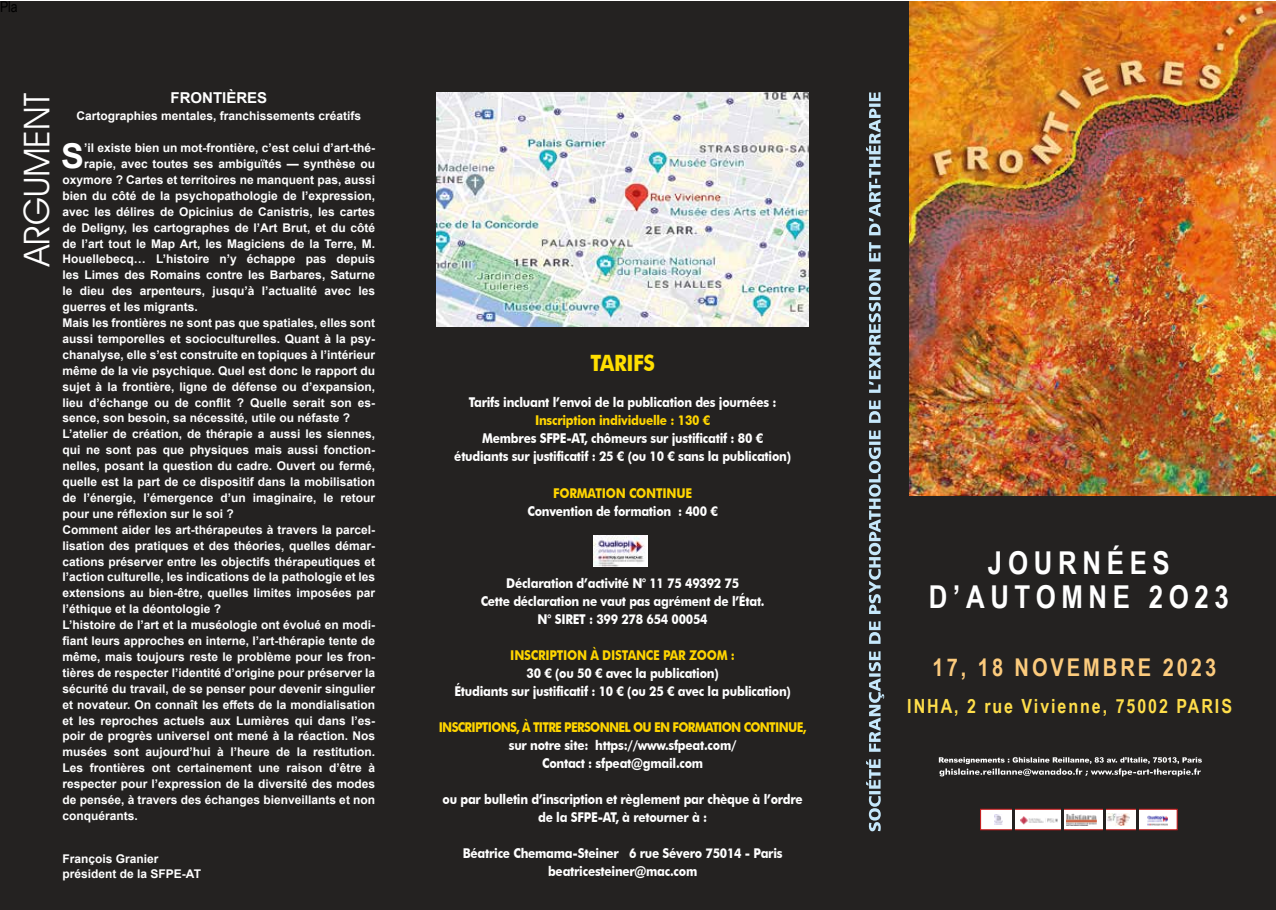
<style>
.page{position:relative;width:1276px;height:910px;background:#fff}
.page>*{position:absolute;margin:0;border:0;box-sizing:border-box;transform-origin:0 0}
.t1{font:35.55px "Avant Garde IT Cby BT";color:#fff}
.t2{font:700 34.2px "Arial";color:#fff}
.t3{font:700 31.5px/34.5px "Arial Narrow";letter-spacing:.18em;color:#fff;text-align:center}
.t4{font:700 24.45px "Arial Narrow";letter-spacing:.12em;color:#fccb7d}
.t5{font:700 22.5px "Futura BT";letter-spacing:-.02em;color:#ffdf00;scale:.88 1}
.t6{font:700 19.5px "Arial Narrow";letter-spacing:.1em;color:#ffde4a}
.t7{font:700 15px "Arial";color:#fff}
.t8{font:15px "Arial Narrow";color:#000}
.t9{font:700 13.5px/18px "Futura BT";letter-spacing:-.02em;color:#fff;text-align:center;scale:.88 1}
.t10{font:700 13.5px "Futura BT";letter-spacing:-.02em;color:#ffd500;scale:.88 1}
.t11{font:700 13.5px "Futura BT";letter-spacing:-.06em;color:#ffd500;scale:.88 1}
.t12{font:700 12px/14.4px "Arial";color:#fff}
</style>
<div class="page">
<div style="left:0;top:1px;width:1276px;height:909px;background:#242221"></div>
<img style="left:437px;top:92px;width:371px;height:234px">
<svg style="left:866px;top:92px;width:18px;height:739px"></svg>
<img style="left:910px;top:1px;width:366px;height:495px">
<img style="left:593px;top:535px;width:54px;height:32px">
<svg style="left:939px;top:757px;width:263px;height:19px"></svg>
<div style="left:980px;top:809px;width:197px;height:21px;background:#fff;border:1px solid #cd1719"></div>
<img style="left:1147px;top:815px;width:20px;height:11px">
<img style="left:1107px;top:813px;width:22px;height:13px">
<svg style="left:994px;top:814px;width:8px;height:10px"></svg>
<img style="left:1067px;top:813px;width:29px;height:13px">
<img style="left:1020px;top:816px;width:37px;height:9px">
<hr style="left:1012px;top:802px;width:2px;height:37px;background:#242221">
<hr style="left:1061px;top:802px;width:2px;height:37px;background:#242221">
<hr style="left:1103px;top:802px;width:2px;height:37px;background:#242221">
<hr style="left:1136px;top:805px;width:3px;height:37px;background:#242221">
<p class="t8" style="left:0;top:-4px;width:19px">Pla</p>
<h1 class="t1" style="left:15px;top:266px;width:174px;rotate:-90deg">ARGUMENT</h1>
<p class="t7" style="left:170px;top:87px;width:98px">FRONTIÈRES</p>
<p class="t12" style="left:76px;top:108px;width:286px">Cartographies mentales, franchissements créatifs</p>
<h2 class="t2" style="left:61px;top:132px;width:24px">S</h2>
<p class="t12" style="left:84px;top:141px;width:293px">’il existe bien un mot-frontière, c’est celui d’art-thé-</p>
<p class="t12" style="left:84px;top:157px;width:293px">rapie, avec toutes ses ambiguïtés — synthèse ou</p>
<p class="t12" style="left:62px;top:173px;width:314px">oxymore ? Cartes et territoires ne manquent pas, aussi</p>
<p class="t12" style="left:62px;top:189px;width:314px">bien du côté de la psychopathologie de l’expression,</p>
<p class="t12" style="left:62px;top:204px;width:314px">avec les délires de Opicinius de Canistris, les cartes</p>
<p class="t12" style="left:62px;top:220px;width:314px">de Deligny, les cartographes de l’Art Brut, et du côté</p>
<p class="t12" style="left:62px;top:236px;width:314px">de l’art tout le Map Art, les Magiciens de la Terre, M.</p>
<p class="t12" style="left:62px;top:252px;width:314px">Houellebecq… L’histoire n’y échappe pas depuis</p>
<p class="t12" style="left:62px;top:268px;width:314px">les Limes des Romains contre les Barbares, Saturne</p>
<p class="t12" style="left:62px;top:284px;width:314px">le dieu des arpenteurs, jusqu’à l’actualité avec les</p>
<p class="t12" style="left:62px;top:300px;width:137px">guerres et les migrants.</p>
<p class="t12" style="left:62px;top:316px;width:314px">Mais les frontières ne sont pas que spatiales, elles sont</p>
<p class="t12" style="left:62px;top:332px;width:314px">aussi temporelles et socioculturelles. Quant à la psy-</p>
<p class="t12" style="left:62px;top:348px;width:314px">chanalyse, elle s’est construite en topiques à l’intérieur</p>
<p class="t12" style="left:62px;top:363px;width:314px">même de la vie psychique. Quel est donc le rapport du</p>
<p class="t12" style="left:62px;top:379px;width:314px">sujet à la frontière, ligne de défense ou d’expansion,</p>
<p class="t12" style="left:62px;top:395px;width:314px">lieu d’échange ou de conflit ? Quelle serait son es-</p>
<p class="t12" style="left:62px;top:411px;width:289px">sence, son besoin, sa nécessité, utile ou néfaste ?</p>
<p class="t12" style="left:62px;top:427px;width:314px">L’atelier de création, de thérapie a aussi les siennes,</p>
<p class="t12" style="left:62px;top:443px;width:314px">qui ne sont pas que physiques mais aussi fonction-</p>
<p class="t12" style="left:62px;top:459px;width:314px">nelles, posant la question du cadre. Ouvert ou fermé,</p>
<p class="t12" style="left:62px;top:475px;width:314px">quelle est la part de ce dispositif dans la mobilisation</p>
<p class="t12" style="left:62px;top:491px;width:314px">de l’énergie, l’émergence d’un imaginaire, le retour</p>
<p class="t12" style="left:62px;top:507px;width:173px">pour une réflexion sur le soi ?</p>
<p class="t12" style="left:62px;top:522px;width:314px">Comment aider les art-thérapeutes à travers la parcel-</p>
<p class="t12" style="left:62px;top:538px;width:314px">lisation des pratiques et des théories, quelles démar-</p>
<p class="t12" style="left:62px;top:554px;width:314px">cations préserver entre les objectifs thérapeutiques et</p>
<p class="t12" style="left:62px;top:570px;width:314px">l’action culturelle, les indications de la pathologie et les</p>
<p class="t12" style="left:62px;top:586px;width:314px">extensions au bien-être, quelles limites imposées par</p>
<p class="t12" style="left:62px;top:602px;width:160px">l’éthique et la déontologie ?</p>
<p class="t12" style="left:62px;top:618px;width:314px">L’histoire de l’art et la muséologie ont évolué en modi-</p>
<p class="t12" style="left:62px;top:634px;width:314px">fiant leurs approches en interne, l’art-thérapie tente de</p>
<p class="t12" style="left:62px;top:650px;width:314px">même, mais toujours reste le problème pour les fron-</p>
<p class="t12" style="left:62px;top:666px;width:314px">tières de respecter l’identité d’origine pour préserver la</p>
<p class="t12" style="left:62px;top:681px;width:314px">sécurité du travail, de se penser pour devenir singulier</p>
<p class="t12" style="left:62px;top:697px;width:314px">et novateur. On connaît les effets de la mondialisation</p>
<p class="t12" style="left:62px;top:713px;width:314px">et les reproches actuels aux Lumières qui dans l’es-</p>
<p class="t12" style="left:62px;top:729px;width:314px">poir de progrès universel ont mené à la réaction. Nos</p>
<p class="t12" style="left:62px;top:745px;width:314px">musées sont aujourd’hui à l’heure de la restitution.</p>
<p class="t12" style="left:62px;top:761px;width:314px">Les frontières ont certainement une raison d’être à</p>
<p class="t12" style="left:62px;top:777px;width:314px">respecter pour l’expression de la diversité des modes</p>
<p class="t12" style="left:62px;top:793px;width:314px">de pensée, à travers des échanges bienveillants et non</p>
<p class="t12" style="left:62px;top:809px;width:77px">conquérants.</p>
<p class="t12" style="left:62px;top:852px;width:140px">François Granier président de la SFPE-AT</p>
<h3 class="t5" style="left:590px;top:350px;width:75px">TARIFS</h3>
<p class="t9" style="left:469px;top:393px;width:351px">Tarifs incluant l’envoi de la publication des journées :</p>
<p class="t10" style="left:535px;top:412px;width:201px">Inscription individuelle : 130 €</p>
<p class="t9" style="left:454px;top:430px;width:384px">Membres SFPE-AT, chômeurs sur justificatif : 80 € étudiants sur justificatif : 25 € (ou 10 € sans la publication)</p>
<p class="t10" style="left:553px;top:485px;width:159px">FORMATION CONTINUE</p>
<p class="t9" style="left:527px;top:502px;width:218px">Convention de formation : 400 €</p>
<p class="t9" style="left:481px;top:574px;width:324px">Déclaration d’activité N° 11 75 49392 75<br>Cette déclaration ne vaut pas agrément de l’État.<br>N° SIRET : 399 278 654 00054</p>
<p class="t10" style="left:510px;top:647px;width:257px">INSCRIPTION À DISTANCE PAR ZOOM :</p>
<p class="t9" style="left:454px;top:664px;width:384px">30 € (ou 50 € avec la publication)<br>Étudiants sur justificatif : 10 € (ou 25 € avec la publication)</p>
<p class="t11" style="left:439px;top:719px;width:419px">INSCRIPTIONS, À TITRE PERSONNEL OU EN FORMATION CONTINUE,</p>
<p class="t9" style="left:509px;top:736px;width:260px">sur notre site: https://www.sfpeat.com/<br>Contact : sfpeat@gmail.com</p>
<p class="t9" style="left:442px;top:790px;width:411px">ou par bulletin d’inscription et règlement par chèque à l’ordre de la SFPE-AT, à retourner à :</p>
<p class="t9" style="left:463px;top:844px;width:365px">Béatrice Chemama-Steiner 6 rue Sévero 75014 - Paris beatricesteiner@mac.com</p>
<h3 class="t3" style="left:929px;top:544px;width:302px">JOURNÉES<br>D’AUTOMNE 2O23</h3>
<h3 class="t4" style="left:932px;top:648px;width:285px">17, 18 NOVEMBRE 2023</h3>
<h3 class="t6" style="left:907px;top:691px;width:326px">INHA, 2 rue Vivienne, 75002 PARIS</h3>
</div>
